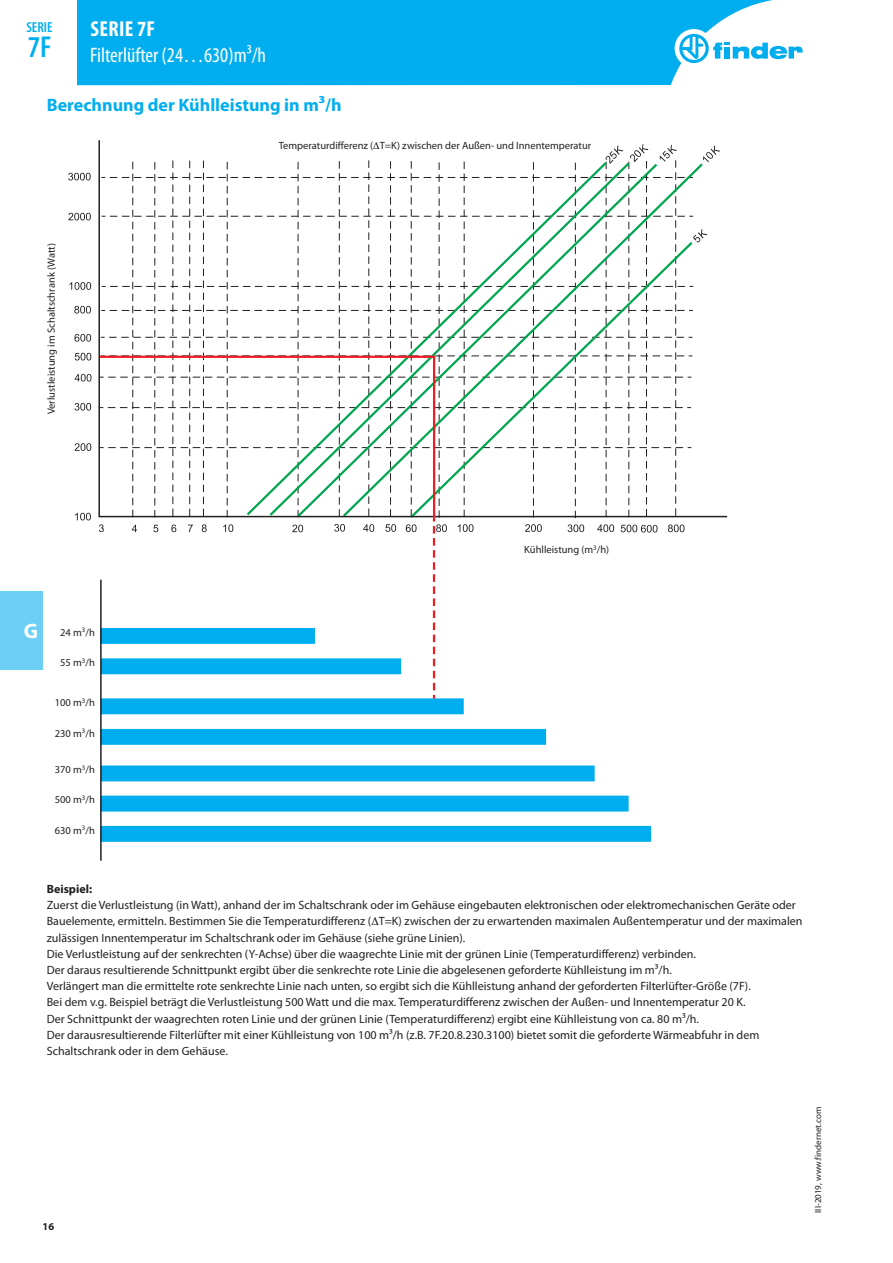
<style>
.page{position:relative;width:893px;height:1263px;background:#fff}
.page>*{position:absolute;margin:0;border:0;box-sizing:border-box;transform-origin:0 0}
.t1{font:600 condensed 30.3px "Myriad Pro";color:#00aeef}
.t2{font:700 condensed 21.75px "Myriad Pro";letter-spacing:.02em;color:#fff}
.t3{font:condensed 21px "Myriad Pro";color:#fff}
.t4{font:700 21px "Myriad Pro";color:#fff}
.t5{font:700 18px "Myriad Pro";color:#00aeef}
.t6{font:600 condensed 14.55px "Myriad Pro";color:#00aeef}
.t7{font:12px/16.2px "Myriad Pro";color:#231f20}
.t8{font:700 12px "Myriad Pro";color:#231f20}
.t9{font:10.5px "Myriad Pro";color:#231f20}
.t10{font:700 10.5px "Myriad Pro";color:#231f20}
.t11{font:9px "Myriad Pro";color:#231f20}
</style>
<div class="page">
<div style="left:0;top:591px;width:43px;height:79px;background:#6bcff6"></div>
<div style="left:77px;top:0;width:696px;height:85px;background:#00aeef"></div>
<div style="left:675px;top:29px;width:38px;height:39px;background:#fff;border-radius:50%"></div>
<svg style="left:679px;top:34px;width:124px;height:29px"></svg>
<svg style="left:68px;top:173px;width:23px;height:7px"></svg>
<svg style="left:68px;top:213px;width:23px;height:7px"></svg>
<svg style="left:69px;top:282px;width:22px;height:8px"></svg>
<svg style="left:74px;top:306px;width:17px;height:8px"></svg>
<svg style="left:74px;top:334px;width:17px;height:8px"></svg>
<svg style="left:75px;top:353px;width:16px;height:7px"></svg>
<svg style="left:75px;top:374px;width:16px;height:8px"></svg>
<svg style="left:75px;top:403px;width:16px;height:8px"></svg>
<svg style="left:75px;top:443px;width:16px;height:8px"></svg>
<svg style="left:75px;top:513px;width:16px;height:7px"></svg>
<svg style="left:98px;top:140px;width:629px;height:721px"></svg>
<svg style="left:99px;top:142px;width:621px;height:557px"></svg>
<h2 class="t2" style="left:90px;top:16px;width:66px">SERIE 7F</h2>
<h3 class="t3" style="left:90px;top:42px;width:177px">Filterlüfter (24…630)m³/h</h3>
<p class="t6" style="left:26px;top:19px;width:28px">SERIE</p>
<h1 class="t1" style="left:28px;top:30px;width:25px">7F</h1>
<h3 class="t5" style="left:47px;top:93px;width:296px">Berechnung der Kühlleistung in m³/h</h3>
<p class="t9" style="left:279px;top:139px;width:314px">Temperaturdifferenz ( T=K) zwischen der Außen- und Innentemperatur</p>
<p class="t9" style="left:45px;top:414px;width:173px;rotate:-90deg">Verlustleistung im Schaltschrank (Watt)</p>
<p class="t9" style="left:524px;top:543px;width:86px">Kühlleistung (m<sup>3</sup>/h)</p>
<h3 class="t4" style="left:24px;top:618px;width:16px">G</h3>
<p class="t9" style="left:60px;top:626px;width:36px">24 m<sup>3</sup>/h</p>
<p class="t9" style="left:60px;top:656px;width:36px">55 m<sup>3</sup>/h</p>
<p class="t9" style="left:55px;top:696px;width:42px">100 m<sup>3</sup>/h</p>
<p class="t9" style="left:55px;top:727px;width:42px">230 m<sup>3</sup>/h</p>
<p class="t9" style="left:55px;top:763px;width:42px">370 m<sup>3</sup>/h</p>
<p class="t9" style="left:55px;top:793px;width:42px">500 m<sup>3</sup>/h</p>
<p class="t9" style="left:55px;top:824px;width:42px">630 m<sup>3</sup>/h</p>
<p class="t8" style="left:47px;top:881px;width:47px">Beispiel:</p>
<p class="t7" style="left:47px;top:897px;width:757px">Zuerst die Verlustleistung (in Watt), anhand der im Schaltschrank oder im Gehäuse eingebauten elektronischen oder elektromechanischen Geräte oder Bauelemente, ermitteln. Bestimmen Sie die Temperaturdifferenz ( T=K) zwischen der zu erwartenden maximalen Außentemperatur und der maximalen zulässigen Innentemperatur im Schaltschrank oder im Gehäuse (siehe grüne Linien).<br>Die Verlustleistung auf der senkrechten (Y-Achse) über die waagrechte Linie mit der grünen Linie (Temperaturdifferenz) verbinden.<br>Der daraus resultierende Schnittpunkt ergibt über die senkrechte rote Linie die abgelesenen geforderte Kühlleistung im m³/h.<br>Verlängert man die ermittelte rote senkrechte Linie nach unten, so ergibt sich die Kühlleistung anhand der geforderten Filterlüfter-Größe (7F).<br>Bei dem v.g. Beispiel beträgt die Verlustleistung 500 Watt und die max. Temperaturdifferenz zwischen der Außen- und Innentemperatur 20 K.<br>Der Schnittpunkt der waagrechten roten Linie und der grünen Linie (Temperaturdifferenz) ergibt eine Kühlleistung von ca. 80 m³/h.<br>Der darausresultierende Filterlüfter mit einer Kühlleistung von 100 m³/h (z.B. 7F.20.8.230.3100) bietet somit die geforderte Wärmeabfuhr in dem Schaltschrank oder in dem Gehäuse.</p>
<p class="t10" style="left:43px;top:1219px;width:13px">16</p>
<p class="t11" style="left:812px;top:1213px;width:108px;rotate:-90deg">III-2019, www.findernet.com</p>
</div>
